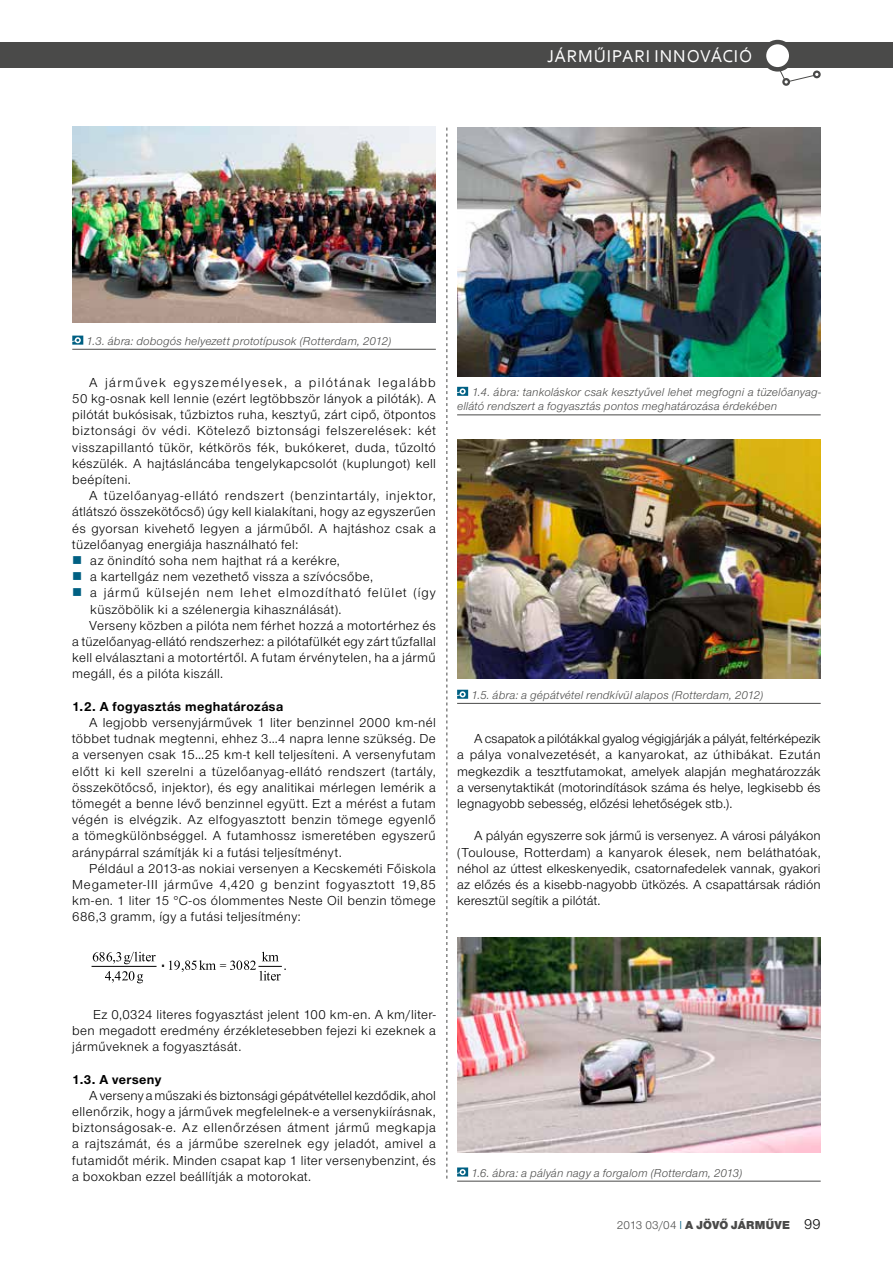
<style>
.page{position:relative;width:893px;height:1263px;background:#fff}
.page>*{position:absolute;margin:0;border:0;box-sizing:border-box;transform-origin:0 0}
.t1{font:24px "Nimbus San Nov TOT";color:#000}
.t2{font:18px "Corbel";letter-spacing:.05em;color:#fff}
.t3{font:13.5px/16.2px "Nimbus San Nov TOT";letter-spacing:.03em;color:#000;text-align:justify}
.t4{font:13.5px "Nimbus San Nov TOT";letter-spacing:.06em;color:#000}
.t5{font:13.5px "Nimbus San Nov TOT";letter-spacing:.07em;color:#000}
.t6{font:700 13.5px "Nimbus San Nov TOT";letter-spacing:.035em;color:#000}
.t7{font:italic 12px/14.4px "Nimbus San Nov TOT";letter-spacing:.01em;color:#4a4a49}
.t8{font:900 12px "Nimbus San Nov TOT";letter-spacing:.02em;color:#4a4a49}
.s1{font-weight:400}
.s2{font-weight:400;color:#006083}
.s3{font-weight:400;font-size:15px;color:#000}
</style>
<div class="page">
<div style="left:0;top:42px;width:893px;height:26px;background:#4a4a49"></div>
<div style="left:782px;top:78px;width:8px;height:8px;border:2px solid #4a4a49;border-radius:50%"></div>
<div style="left:813px;top:71px;width:8px;height:7px;border:2px solid #4a4a49;border-radius:50%"></div>
<svg style="left:780px;top:68px;width:35px;height:15px"></svg>
<svg style="left:764px;top:42px;width:27px;height:27px"></svg>
<div style="left:762px;top:40px;width:31px;height:32px;border:4px solid #4a4a49;border-radius:50%"></div>
<svg style="left:446px;top:128px;width:1px;height:1051px"></svg>
<hr style="left:92px;top:966px;width:65px;height:1px;background:#000">
<svg style="left:230px;top:952px;width:56px;height:28px"></svg>
<svg style="left:169px;top:960px;width:47px;height:12px"></svg>
<svg style="left:105px;top:971px;width:38px;height:12px"></svg>
<svg style="left:93px;top:952px;width:63px;height:12px"></svg>
<hr style="left:72px;top:349px;width:364px;height:1px;background:#4a4a49">
<svg style="left:72px;top:336px;width:11px;height:9px"></svg>
<img style="left:72px;top:126px;width:364px;height:197px">
<hr style="left:457px;top:414px;width:364px;height:1px;background:#4a4a49">
<svg style="left:457px;top:387px;width:11px;height:9px"></svg>
<img style="left:457px;top:128px;width:364px;height:248px">
<hr style="left:457px;top:703px;width:364px;height:1px;background:#4a4a49">
<svg style="left:457px;top:690px;width:11px;height:9px"></svg>
<img style="left:457px;top:439px;width:364px;height:239px">
<hr style="left:457px;top:1181px;width:364px;height:1px;background:#4a4a49">
<svg style="left:457px;top:1167px;width:11px;height:9px"></svg>
<img style="left:457px;top:938px;width:364px;height:214px">
<h2 class="t2" style="left:547px;top:45px;width:207px">JÁRMŰIPARI INNOVÁCIÓ</h2>
<p class="t7" style="left:86px;top:334px;width:306px">1.3. ábra: dobogós helyezett prototípusok (Rotterdam, 2012)</p>
<p class="t3" style="left:72px;top:374px;width:365px;text-indent:17px">A járművek egyszemélyesek, a pilótának legalább 50 kg-osnak kell lennie (ezért legtöbbször lányok a pilóták). A pilótát bukósisak, tűzbiztos ruha, kesztyű, zárt cipő, ötpontos biztonsági öv védi. Kötelező biztonsági felszerelések: két visszapillantó tükör, kétkörös fék, bukókeret, duda, tűzoltó készülék. A hajtásláncába tengelykapcsolót (kuplungot) kell beépíteni.</p>
<p class="t4" style="left:89px;top:488px;width:348px">A tüzelőanyag-ellátó rendszert (benzintartály, injektor,</p>
<p class="t3" style="left:72px;top:504px;width:365px">átlátszó összekötőcső) úgy kell kialakítani, hogy az egyszerűen</p>
<p class="t3" style="left:72px;top:520px;width:365px">és gyorsan kivehető legyen a járműből. A hajtáshoz csak a</p>
<p class="t3" style="left:72px;top:536px;width:228px">tüzelőanyag energiája használható fel:</p>
<p class="t3" style="left:90px;top:552px;width:251px">az önindító soha nem hajthat rá a kerékre,</p>
<p class="t3" style="left:90px;top:569px;width:284px">a kartellgáz nem vezethető vissza a szívócsőbe,</p>
<p class="t5" style="left:90px;top:585px;width:347px">a jármű külsején nem lehet elmozdítható felület (így</p>
<p class="t3" style="left:90px;top:601px;width:253px">küszöbölik ki a szélenergia kihasználását).</p>
<p class="t3" style="left:89px;top:617px;width:348px">Verseny közben a pilóta nem férhet hozzá a motortérhez és</p>
<p class="t3" style="left:72px;top:633px;width:365px">a tüzelőanyag-ellátó rendszerhez: a pilótafülkét egy zárt tűzfallal</p>
<p class="t3" style="left:72px;top:650px;width:365px">kell elválasztani a motortértől. A futam érvénytelen, ha a jármű</p>
<p class="t3" style="left:72px;top:666px;width:153px">megáll, és a pilóta kiszáll.</p>
<p class="t6" style="left:72px;top:698px;width:212px">1.2. A fogyasztás meghatározása</p>
<p class="t3" style="left:72px;top:714px;width:365px;text-indent:17px">A legjobb versenyjárművek 1 liter benzinnel 2000 km-nél többet tudnak megtenni, ehhez 3…4 napra lenne szükség. De a versenyen csak 15…25 km-t kell teljesíteni. A versenyfutam előtt ki kell szerelni a tüzelőanyag-ellátó rendszert (tartály, összekötőcső, injektor), és egy analitikai mérlegen lemérik a tömegét a benne lévő benzinnel együtt. Ezt a mérést a futam végén is elvégzik. Az elfogyasztott benzin tömege egyenlő a tömegkülönbséggel. A futamhossz ismeretében egyszerű aránypárral számítják ki a futási teljesítményt.</p>
<p class="t3" style="left:72px;top:860px;width:365px;text-indent:17px">Például a 2013-as nokiai versenyen a Kecskeméti Főiskola Megameter-III járműve 4,420 g benzint fogyasztott 19,85 km-en. 1 liter 15 °C-os ólommentes Neste Oil benzin tömege 686,3 gramm, így a futási teljesítmény:</p>
<h1 class="t1" style="left:161px;top:945px;width:7px">.</h1>
<p class="t3" style="left:220px;top:957px;width:9px">=</p>
<p class="t3" style="left:72px;top:1006px;width:365px;text-indent:21px">Ez 0,0324 literes fogyasztást jelent 100 km-en. A km/liter&shy;ben megadott eredmény érzékletesebben fejezi ki ezeknek a járműveknek a fogyasztását.</p>
<p class="t6" style="left:72px;top:1071px;width:91px">1.3. A verseny</p>
<p class="t3" style="left:72px;top:1087px;width:365px;text-indent:17px">A verseny a műszaki és biztonsági gépátvétellel kezdődik, ahol ellenőrzik, hogy a járművek megfelelnek-e a versenykiírásnak, biztonságosak-e. Az ellenőrzésen átment jármű megkapja a rajtszámát, és a járműbe szerelnek egy jeladót, amivel a futamidőt mérik. Minden csapat kap 1 liter versenybenzint, és a boxokban ezzel beállítják a motorokat.</p>
<p class="t7" style="left:457px;top:385px;width:365px;text-indent:15px">1.4. ábra: tankoláskor csak kesztyűvel lehet megfogni a tüzelőanyag&shy;ellátó rendszert a fogyasztás pontos meghatározása érdekében</p>
<p class="t7" style="left:471px;top:688px;width:293px">1.5. ábra: a gépátvétel rendkívül alapos (Rotterdam, 2012)</p>
<p class="t3" style="left:457px;top:731px;width:365px;text-indent:17px">A csapatok a pilótákkal gyalog végigjárják a pályát, feltérképezik a pálya vonalvezetését, a kanyarokat, az úthibákat. Ezután megkezdik a tesztfutamokat, amelyek alapján meghatározzák a versenytaktikát (motorindítások száma és helye, legkisebb és legnagyobb sebesség, előzési lehetőségek stb.).</p>
<p class="t3" style="left:457px;top:828px;width:365px;text-indent:17px">A pályán egyszerre sok jármű is versenyez. A városi pályákon (Toulouse, Rotterdam) a kanyarok élesek, nem beláthatóak, néhol az úttest elkeskenyedik, csatornafedelek vannak, gyakori az előzés és a kisebb-nagyobb ütközés. A csapattársak rádión keresztül segítik a pilótát.</p>
<p class="t7" style="left:471px;top:1165px;width:273px">1.6. ábra: a pályán nagy a forgalom (Rotterdam, 2013)</p>
<p class="t8" style="left:617px;top:1218px;width:205px"><span class="s1">2013 03/04</span> <span class="s2">I</span> A JÖVŐ JÁRMŰVE <span class="s3">99</span></p>
</div>
